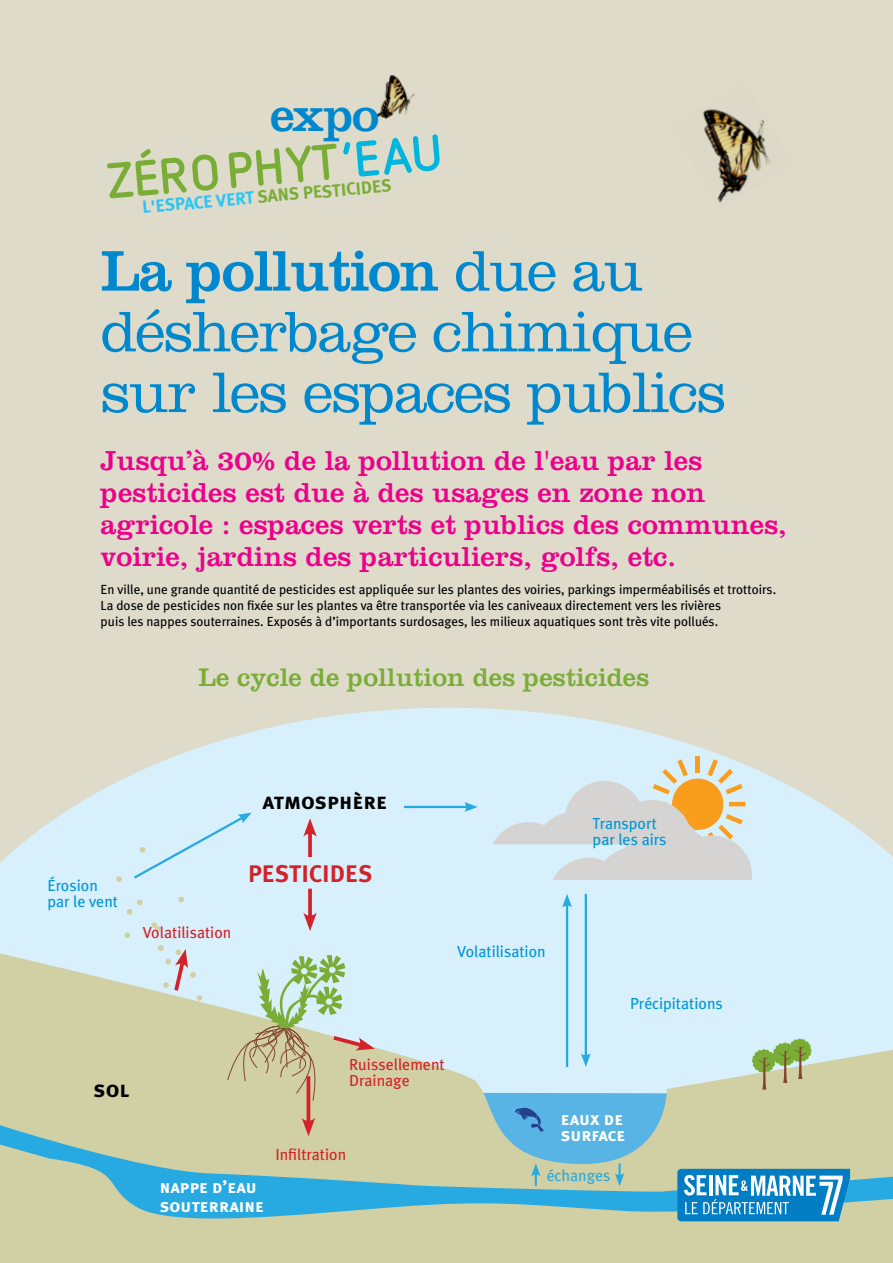
<style>
.page{position:relative;width:893px;height:1263px;background:#dedbcb}
.page>*{position:absolute;margin:0;border:0;box-sizing:border-box;transform-origin:0 0}
.t1{font:300 59.4px/60.8px "Clarendon";letter-spacing:-.025em;color:#0088ce}
.t2{font:700 50.1px "Netto OT";color:#79ad36}
.t3{font:48.75px "Clarendon";color:#0088ce}
.t4{font:28.5px/32px "Clarendon";color:#ec008c}
.t5{font:26.4px "Clarendon";color:#79ad36}
.t6{font:24px "Meta Plus Bold Caps";color:#d2232a}
.t7{font:22.8px "Meta Plus Bold Caps";color:#000}
.t8{font:18.3px/19.5px "Meta Plus Bold Caps";color:#fff}
.t9{font:700 17.55px "Meta Plus";color:#79ad36}
.t10{font:16.05px/16px "Meta Plus";color:#0097d6}
.t11{font:16.05px/16px "Meta Plus";color:#d2232a}
.t12{font:16.05px "Meta Plus";color:#27aae1}
.t13{font:13.2px/15.9px "Meta Plus";color:#000}
.s1{color:#2ac5f4}
.s2{color:#00b6de}
.s3{font-weight:400}
</style>
<div class="page">
<img style="left:702px;top:109px;width:69px;height:94px">
<svg style="left:0;top:708px;width:893px;height:240px;fill:#d8f0fc"></svg>
<svg style="left:0;top:948px;width:893px;height:315px;background:#d3ddca"></svg>
<svg style="left:0;top:1118px;width:893px;height:110px;background:#a4c5b3"></svg>
<div style="left:695px;top:756px;width:5px;height:17px;background:#f99d1c"></div>
<svg style="left:178px;top:897px;width:6px;height:5px"></svg>
<svg style="left:127px;top:899px;width:16px;height:16px"></svg>
<svg style="left:116px;top:876px;width:6px;height:6px"></svg>
<svg style="left:151px;top:922px;width:10px;height:10px"></svg>
<svg style="left:124px;top:932px;width:6px;height:6px"></svg>
<svg style="left:308px;top:889px;width:4px;height:23px"></svg>
<svg style="left:303px;top:912px;width:14px;height:19px"></svg>
<svg style="left:308px;top:837px;width:4px;height:20px"></svg>
<svg style="left:303px;top:818px;width:14px;height:19px"></svg>
<svg style="left:158px;top:945px;width:44px;height:56px;background:#d6dbdf"></svg>
<hr style="left:307px;top:1076px;width:3px;height:49px;background:#d2232a">
<svg style="left:302px;top:1118px;width:13px;height:18px"></svg>
<svg style="left:493px;top:759px;width:259px;height:121px"></svg>
<hr style="left:585px;top:894px;width:2px;height:163px;background:#27aae1">
<hr style="left:566px;top:903px;width:2px;height:164px;background:#27aae1">
<svg style="left:562px;top:894px;width:10px;height:13px"></svg>
<hr style="left:404px;top:806px;width:65px;height:2px;background:#27aae1">
<svg style="left:464px;top:802px;width:14px;height:10px"></svg>
<div style="left:131px;top:812px;width:121px;height:69px;background:#d8f0fc"></div>
<svg style="left:227px;top:955px;width:148px;height:146px;background:#c7d0b4"></svg>
<svg style="left:471px;top:1038px;width:379px;height:183px;background:#a3c8c8"></svg>
<img style="left:374px;top:75px;width:41px;height:44px">
<h3 class="t3" style="left:270px;top:86px;width:111px">expo</h3>
<h3 class="t9" style="left:141px;top:197px;width:251px;rotate:-5deg"><span class="s1">L'ESPACE VERT</span> SANS PESTICIDES</h3>
<h2 class="t2" style="left:105px;top:150px;width:337px;rotate:-5deg">ZÉROPHYT<span class="s2">’EAU</span></h2>
<h1 class="t1" style="left:101px;top:239px;width:627px"><span class="s3">La pollution</span> due au désherbage chimique sur les espaces publics</h1>
<h3 class="t4" style="left:101px;top:444px;width:688px">Jusqu’à 30% de la pollution de l'eau par les pesticides est due à des usages en zone non agricole : espaces verts et publics des communes, voirie, jardins des particuliers, golfs, etc.</h3>
<p class="t13" style="left:101px;top:582px;width:677px">En ville, une grande quantité de pesticides est appliquée sur les plantes des voiries, parkings imperméabilisés et trottoirs.<br>La dose de pesticides non fixée sur les plantes va être transportée via les caniveaux directement vers les rivières<br>puis les nappes souterraines. Exposés à d’importants surdosages, les milieux aquatiques sont très vite pollués.</p>
<h3 class="t5" style="left:198px;top:661px;width:452px">Le cycle de pollution des pesticides</h3>
<p class="t10" style="left:47px;top:877px;width:72px">érosion par le vent</p>
<h3 class="t7" style="left:262px;top:788px;width:127px">atmosphère</h3>
<p class="t11" style="left:143px;top:924px;width:90px">Volatilisation</p>
<h3 class="t6" style="left:248px;top:860px;width:126px">PESTICIDES</h3>
<p class="t10" style="left:457px;top:943px;width:90px">Volatilisation</p>
<p class="t10" style="left:593px;top:815px;width:75px">Transport par les airs</p>
<p class="t10" style="left:630px;top:995px;width:94px">Précipitations</p>
<h3 class="t7" style="left:94px;top:1075px;width:37px">sol</h3>
<p class="t11" style="left:349px;top:1056px;width:97px">Ruissellement<br>Drainage</p>
<h3 class="t8" style="left:160px;top:1176px;width:106px">nappe d’eau souterraine</h3>
<p class="t11" style="left:275px;top:1146px;width:72px">Infiltration</p>
<h3 class="t8" style="left:561px;top:1111px;width:66px;line-height:16px">eaux de surface</h3>
<p class="t12" style="left:547px;top:1166px;width:65px">échanges</p>
</div>
